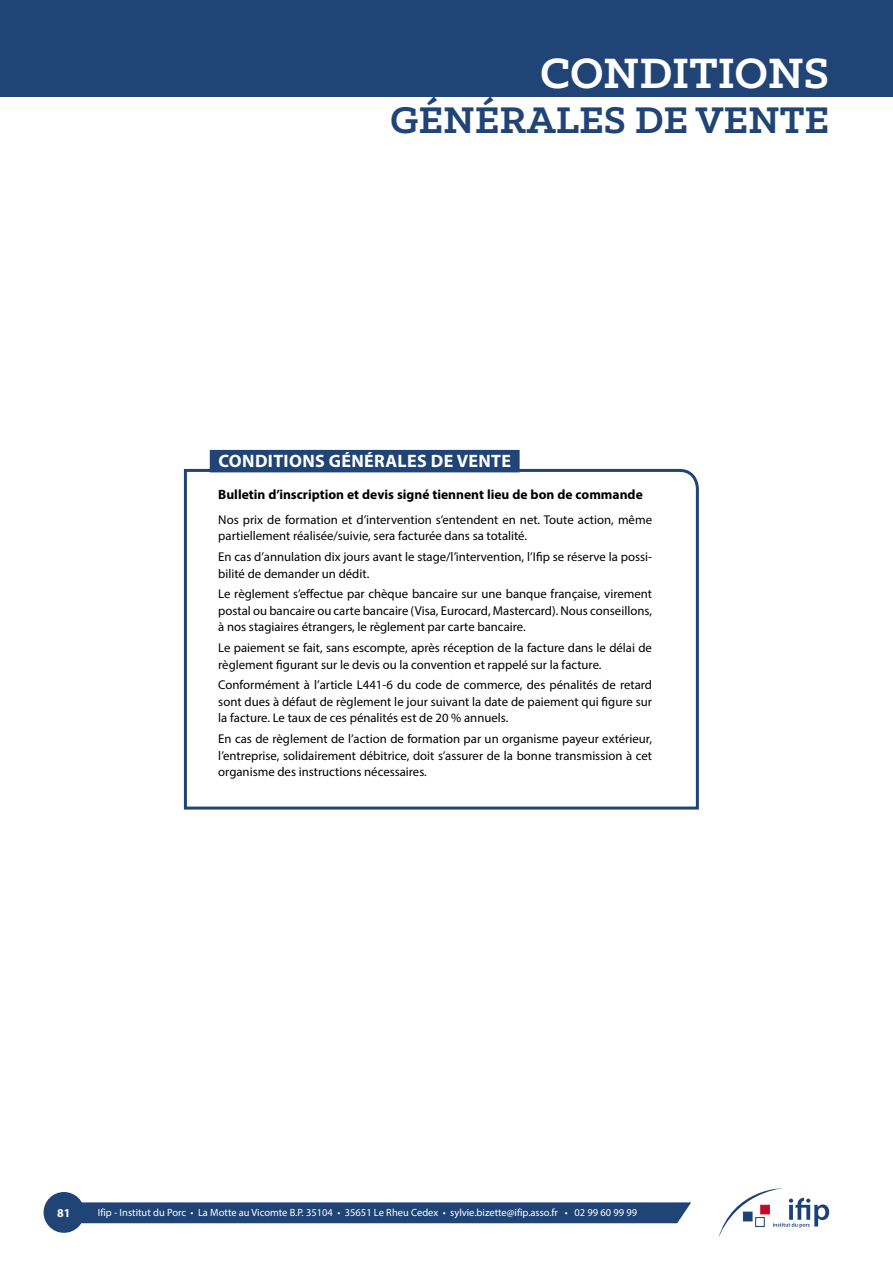
<style>
.page{position:relative;width:893px;height:1263px;background:#fff}
.page>*{position:absolute;margin:0;border:0;box-sizing:border-box;transform-origin:0 0}
.t1{font:700 48px "Klinic Slab";color:#fff}
.t2{font:700 42px "Klinic Slab";color:#214477}
.titre_fiche_niv_2{font:700 18px "Myriad Pro";letter-spacing:.02em;color:#fff}
.titresom{font:700 13.5px "Myriad Pro";color:#000}
.texte{font:12.75px/16.5px "Myriad Pro";color:#000}
.t3{font:700 12px "Myriad Pro";color:#fff}
.t4{font:10.5px "Myriad Pro";color:#fff}
</style>
<div class="page">
<div style="left:0;top:0;width:893px;height:96px;background:#214477"></div>
<div style="left:81px;top:1202px;width:610px;height:21px;background:#214477"></div>
<div style="left:44px;top:1192px;width:40px;height:41px;background:#214477;border-radius:50%"></div>
<svg style="left:718px;top:1188px;width:111px;height:49px"></svg>
<svg style="left:183px;top:467px;width:516px;height:343px"></svg>
<div style="left:210px;top:450px;width:310px;height:22px;background:#214477"></div>
<p class="t1" style="left:540px;top:42px;width:291px">CONDITIONS</p>
<p class="t2" style="left:390px;top:93px;width:441px">GÉNÉRALES DE VENTE</p>
<p class="titre_fiche_niv_2" style="left:218px;top:449px;width:294px">CONDITIONS GÉNÉRALES DE VENTE</p>
<p class="titresom" style="left:218px;top:486px;width:426px">Bulletin d’inscription et devis signé tiennent lieu de bon de commande</p>
<p class="texte" style="left:218px;top:511px;width:435px">Nos prix de formation et d’intervention s’entendent en net. Toute action, même partiellement réalisée/suivie, sera facturée dans sa totalité.</p>
<p class="texte" style="left:218px;top:548px;width:435px">En cas d’annulation dix jours avant le stage/l’intervention, l’Ifip se réserve la possi&shy;bilité de demander un dédit.</p>
<p class="texte" style="left:218px;top:586px;width:435px;text-align:justify">Le règlement s’effectue par chèque bancaire sur une banque française, virement postal ou bancaire ou carte bancaire (Visa, Eurocard, Mastercard). Nous conseillons, à nos stagiaires étrangers, le règlement par carte bancaire.</p>
<p class="texte" style="left:218px;top:639px;width:435px">Le paiement se fait, sans escompte, après réception de la facture dans le délai de règlement figurant sur le devis ou la convention et rappelé sur la facture.</p>
<p class="texte" style="left:218px;top:677px;width:435px;text-align:justify">Conformément à l’article L441-6 du code de commerce, des pénalités de retard sont dues à défaut de règlement le jour suivant la date de paiement qui figure sur la facture. Le taux de ces pénalités est de 20 % annuels.</p>
<p class="texte" style="left:218px;top:730px;width:435px;text-align:justify">En cas de règlement de l’action de formation par un organisme payeur extérieur, l’entreprise, solidairement débitrice, doit s’assurer de la bonne transmission à cet organisme des instructions nécessaires.</p>
<p class="t3" style="left:57px;top:1205px;width:15px">81</p>
<p class="t4" style="left:98px;top:1206px;width:541px">Ifip - Institut du Porc • La Motte au Vicomte B.P. 35104 • 35651 Le Rheu Cedex • sylvie.bizette@ifip.asso.fr • 02 99 60 99 99</p>
</div>
